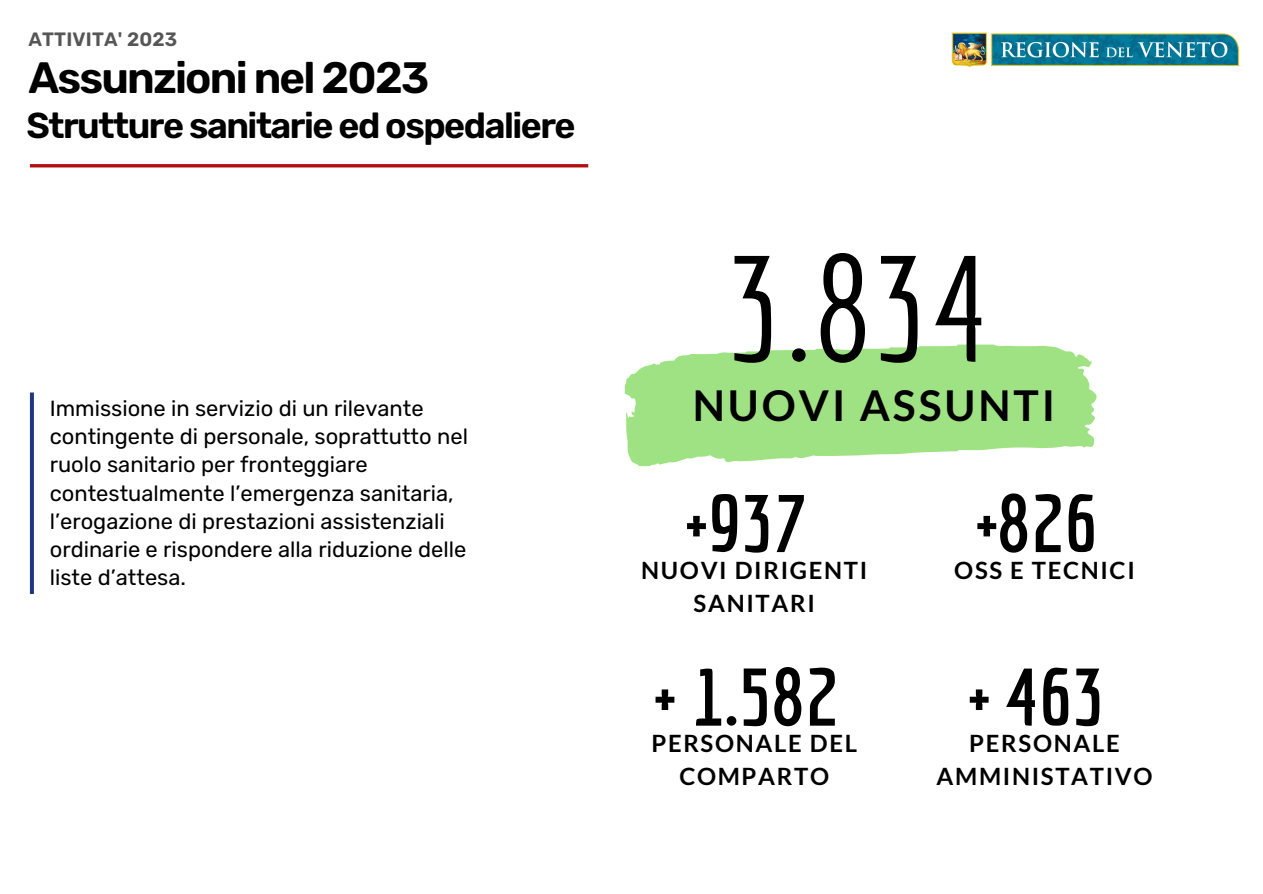
<style>
.page{position:relative;width:1263px;height:894px;background:#fff}
.page>*{position:absolute;margin:0;border:0;box-sizing:border-box;transform-origin:0 0}
.t1{font:146.85px "Economica";color:#000}
.t2{font:700 80.55px "Economica";color:#000}
.t3{font:600 43.8px "Rubik";letter-spacing:-.04em;color:#000}
.t4{font:700 42.6px "Lato";letter-spacing:.07em;color:#000}
.t5{font:600 36px "Rubik";letter-spacing:-.04em;color:#000}
.t6{font:700 23.85px/33px "Lato";letter-spacing:.07em;color:#000;text-align:center}
.t7{font:21.9px/28.2px "Rubik";color:#000}
.t8{font:600 19.35px "Rubik";letter-spacing:.01em;color:#575656}
</style>
<div class="page">
<hr style="left:30px;top:164px;width:558px;height:3px;background:#b20e10">
<img style="left:951px;top:32px;width:289px;height:35px">
<svg style="left:30px;top:392px;width:4px;height:201px"></svg>
<svg style="left:625px;top:344px;width:472px;height:122px;fill:#9fe283"></svg>
<p class="t8" style="left:28px;top:28px;width:150px">ATTIVITA' 2023</p>
<p class="t3" style="left:28px;top:52px;width:402px">Assunzioni nel 2023</p>
<p class="t5" style="left:27px;top:104px;width:550px">Strutture sanitarie ed ospedaliere</p>
<p class="t7" style="left:50px;top:394px;width:420px">Immissione in servizio di un rilevante contingente di personale, soprattutto nel ruolo sanitario per fronteggiare contestualmente l’emergenza sanitaria, l’erogazione di prestazioni assistenziali ordinarie e rispondere alla riduzione delle liste d’attesa.</p>
<p class="t1" style="left:726px;top:222px;width:268px">3.834</p>
<p class="t4" style="left:693px;top:379px;width:364px">NUOVI ASSUNTI</p>
<p class="t2" style="left:686px;top:475px;width:122px">+937</p>
<p class="t6" style="left:641px;top:552px;width:228px">NUOVI DIRIGENTI<br>SANITARI</p>
<p class="t2" style="left:654px;top:649px;width:185px">+ 1.582</p>
<p class="t6" style="left:651px;top:726px;width:207px">PERSONALE DEL<br>COMPARTO</p>
<p class="t2" style="left:976px;top:475px;width:122px">+826</p>
<p class="t6" style="left:954px;top:552px;width:182px">OSS E TECNICI</p>
<p class="t2" style="left:968px;top:649px;width:138px">+ 463</p>
<p class="t6" style="left:969px;top:726px;width:152px">PERSONALE</p>
<p class="t6" style="left:936px;top:759px;width:218px">AMMINISTATIVO</p>
</div>
